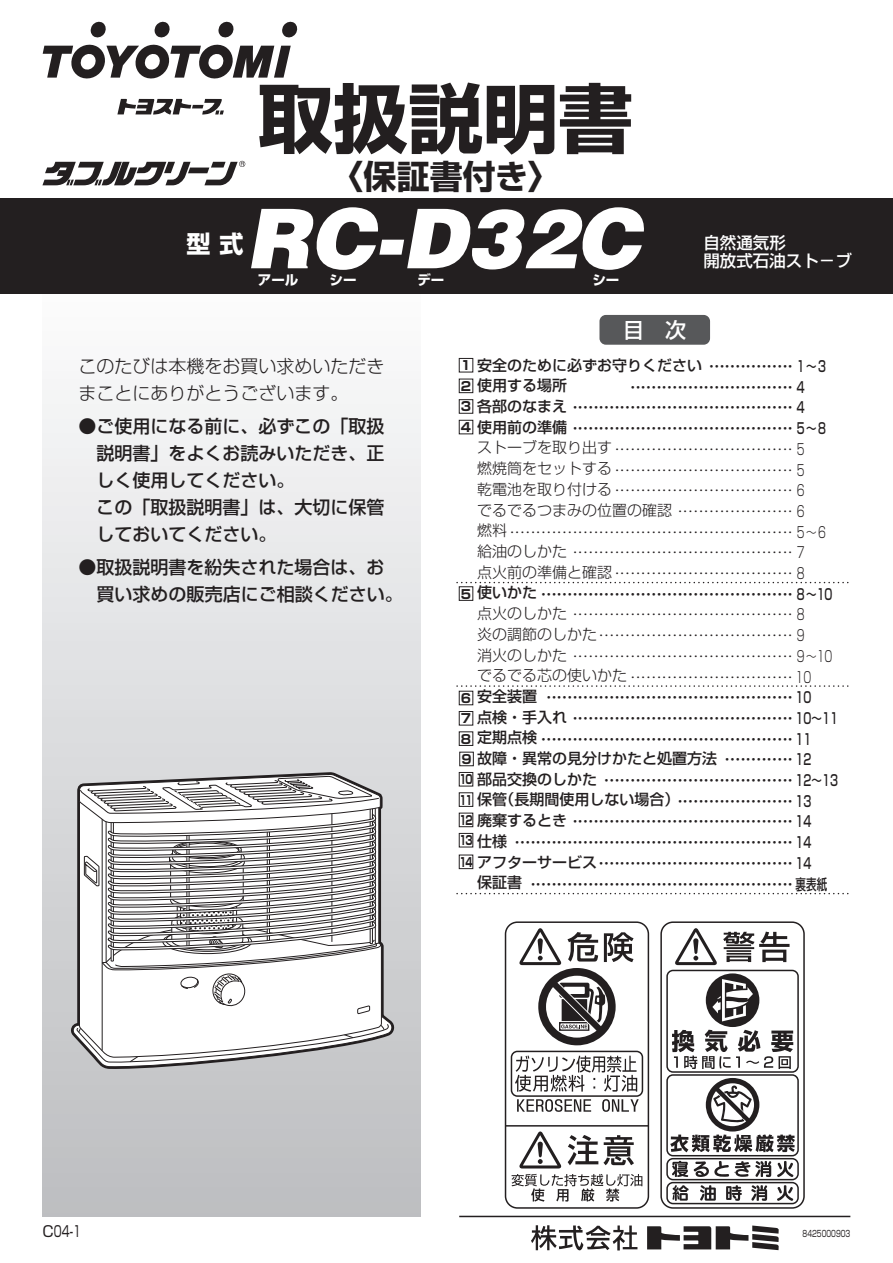
<style>
.page{position:relative;width:893px;height:1263px;background:#fff}
.page>*{position:absolute;margin:0;border:0;box-sizing:border-box;transform-origin:0 0}
.t1{font:italic 900 82.5px "Helvetica";color:#fff}
.t2{font:75px "Shin Go Pro Bold 90 pv RKSJ H";color:#231f20}
.t3{font:33px "Shin Go Pro Bold 90 pv RKSJ H";color:#231f20}
.t4{font:24px "Shin Go Pro Bold 90 pv RKSJ H";color:#fff}
.t5{font:21px "Shin Go Pro Medium 90 pv RKSJ H";color:#fff}
.t6{font:18px/27px "Shin Go Pro Medium 90 pv RKSJ H";color:#231f20}
.t7{font:18px/27px "Shin Go Pro Light 90 pv RKSJ H";color:#231f20}
.t8{font:16.5px/18px "Shin Go Pro Medium 90 pv RKSJ H";color:#fff}
.t9{font:15px/20.7px "Shin Go Pro Medium 90 pv RKSJ H";color:#231f20}
.t10{font:15px/20.7px "Shin Go Pro Light 90 pv RKSJ H";color:#231f20}
.t11{font:15px "Shin Go Pro Regular 90 pv RKSJ H";color:#231f20}
.t12{font:13.5px "Shin Go Pro Bold 90 pv RKSJ H";color:#fff}
.t13{font:12.6px/20.2px "Shin Go Pro Bold 90 pv RKSJ H";letter-spacing:-.125em;color:#231f20;text-align:justify}
.t14{font:12.6px "Shin Go Pro Bold 90 pv RKSJ H";letter-spacing:-.125em;color:#231f20;scale:.7 1}
.t15{font:9px "Shin Go Pro Regular 90 pv RKSJ H";color:#231f20;scale:.7 1}
.s1{font-family:"Shin Go Pro Light 90 pv RKSJ H"}
</style>
<div class="page">
<div style="left:42px;top:294px;width:379px;height:922px;background:linear-gradient(to bottom,#fbfbfc,#bcbdc0)"></div>
<div style="left:0;top:198px;width:893px;height:96px;background:#231f20"></div>
<svg style="left:69px;top:769px;width:329px;height:303px;background:#cecfd1"></svg>
<svg style="left:72px;top:774px;width:321px;height:294px"></svg>
<svg style="left:42px;top:161px;width:203px;height:24px"></svg>
<div style="left:599px;top:315px;width:111px;height:30px;background:#57585a;border-radius:6px"></div>
<svg style="left:457px;top:582px;width:392px;height:1px"></svg>
<svg style="left:457px;top:685px;width:392px;height:2px"></svg>
<svg style="left:457px;top:893px;width:392px;height:1px"></svg>
<hr style="left:459px;top:1216px;width:391px;height:1px;background:#231f20">
<svg style="left:515px;top:1055px;width:122px;height:37px"></svg>
<svg style="left:517px;top:1099px;width:74px;height:13px"></svg>
<svg style="left:602px;top:1099px;width:37px;height:13px"></svg>
<svg style="left:519px;top:928px;width:115px;height:117px"></svg>
<div style="left:505px;top:921px;width:144px;height:288px;border:2px solid #231f20;border-radius:12px"></div>
<hr style="left:505px;top:1125px;width:143px;height:1px;background:#231f20">
<svg style="left:568px;top:1135px;width:66px;height:30px"></svg>
<svg style="left:519px;top:1131px;width:43px;height:37px"></svg>
<svg style="left:512px;top:1174px;width:130px;height:27px"></svg>
<div style="left:511px;top:1051px;width:132px;height:46px;border:2px solid #231f20;border-radius:6px"></div>
<div style="left:660px;top:921px;width:145px;height:288px;border:2px solid #231f20;border-radius:12px"></div>
<svg style="left:675px;top:928px;width:42px;height:37px"></svg>
<svg style="left:723px;top:932px;width:66px;height:30px"></svg>
<svg style="left:672px;top:1185px;width:17px;height:16px"></svg>
<svg style="left:700px;top:1185px;width:16px;height:16px"></svg>
<svg style="left:726px;top:1185px;width:16px;height:16px"></svg>
<svg style="left:751px;top:1185px;width:17px;height:16px"></svg>
<svg style="left:777px;top:1185px;width:17px;height:16px"></svg>
<svg style="left:672px;top:1161px;width:122px;height:16px"></svg>
<div style="left:666px;top:1074px;width:133px;height:82px;border:2px solid #231f20;border-radius:6px"></div>
<div style="left:666px;top:970px;width:133px;height:103px;border:2px solid #231f20;border-radius:6px"></div>
<div style="left:666px;top:1182px;width:133px;height:22px;border:2px solid #231f20;border-radius:6px"></div>
<div style="left:666px;top:1158px;width:133px;height:22px;border:2px solid #231f20;border-radius:6px"></div>
<svg style="left:670px;top:1078px;width:125px;height:74px"></svg>
<svg style="left:672px;top:973px;width:121px;height:96px"></svg>
<div style="left:459px;top:358px;width:14px;height:14px;border:1px solid #231f20"></div>
<div style="left:459px;top:379px;width:14px;height:14px;border:1px solid #231f20"></div>
<div style="left:459px;top:399px;width:14px;height:15px;border:1px solid #231f20"></div>
<div style="left:459px;top:420px;width:14px;height:14px;border:1px solid #231f20"></div>
<div style="left:459px;top:586px;width:14px;height:15px;border:1px solid #231f20"></div>
<div style="left:459px;top:691px;width:14px;height:14px;border:1px solid #231f20"></div>
<div style="left:459px;top:711px;width:14px;height:14px;border:1px solid #231f20"></div>
<div style="left:459px;top:731px;width:14px;height:15px;border:1px solid #231f20"></div>
<div style="left:459px;top:752px;width:15px;height:14px;border:1px solid #231f20"></div>
<div style="left:459px;top:772px;width:14px;height:14px;border:1px solid #231f20"></div>
<div style="left:459px;top:792px;width:14px;height:15px;border:1px solid #231f20"></div>
<div style="left:459px;top:813px;width:14px;height:14px;border:1px solid #231f20"></div>
<div style="left:459px;top:833px;width:14px;height:14px;border:1px solid #231f20"></div>
<div style="left:459px;top:855px;width:14px;height:14px;border:1px solid #231f20"></div>
<svg style="left:43px;top:21px;width:255px;height:58px"></svg>
<svg style="left:117px;top:99px;width:107px;height:16px"></svg>
<svg style="left:647px;top:1225px;width:132px;height:25px"></svg>
<svg style="left:531px;top:1225px;width:106px;height:25px"></svg>
<h2 class="t2" style="left:258px;top:91px;width:376px">取扱説明書</h2>
<h3 class="t3" style="left:331px;top:165px;width:231px">〈保証書付き〉</h3>
<h1 class="t1" style="left:246px;top:209px;width:396px">RC-D32C</h1>
<p class="t12" style="left:258px;top:275px;width:42px">アール</p>
<p class="t12" style="left:329px;top:275px;width:28px">シー</p>
<p class="t12" style="left:417px;top:275px;width:28px">デー</p>
<p class="t12" style="left:592px;top:275px;width:28px">シー</p>
<h3 class="t5" style="left:623px;top:322px;width:64px">目　次</h3>
<p class="t9" style="left:477px;top:359px;width:352px;line-height:19.4px">安全のために必ずお守りください････････････････１～３使用する場所</p>
<p class="t9" style="left:477px;top:399px;width:352px">各部のなまえ･･････････････････････････････････････････４<br>使用前の準備･･････････････････････････････････････････５～８</p>
<p class="t10" style="left:477px;top:441px;width:352px">ストーブを取り出す･･････････････････････････････････５<br>燃焼筒をセットする･･････････････････････････････････５<br>乾電池を取り付ける･･････････････････････････････････６<br>でるでるつまみの位置の確認･･････････････････････６<br>燃料･･････････････････････････････････････････････････････５～６給油のしかた･･････････････････････････････････････････７<br>点火前の準備と確認･･････････････････････････････････８</p>
<p class="t9" style="left:477px;top:586px;width:357px">使いかた････････････････････････････････････････････････８～10</p>
<p class="t10" style="left:477px;top:606px;width:357px">点火のしかた･･････････････････････････････････････････ ８<br>炎の調節のしかた･････････････････････････････････････９<br>消火のしかた･･････････････････････････････････････････９～10でるでる芯の使いかた･･･････････････････････････････ 10</p>
<p class="t9" style="left:477px;top:688px;width:362px">安全装置<br>点検・手入れ･･････････････････････････････････････････ 10～11定期点検････････････････････････････････････････････････ 11<br>故障・異常の見分けかたと処置方法･････････････ 12</p>
<p class="t9" style="left:477px;top:773px;width:362px;line-height:19.4px">部品交換のしかた････････････････････････････････････ 12～13保管（長期間使用しない場合）</p>
<p class="t9" style="left:477px;top:814px;width:336px;line-height:20.2px;text-align:justify">廃棄するとき･･････････････････････････････････････････ 14仕様･････････････････････････････････････････････････････ 14アフターサービス･････････････････････････････････････ 14保証書</p>
<h3 class="t4" style="left:186px;top:235px;width:59px">型式</h3>
<p class="t8" style="left:703px;top:236px;width:150px">自然通気形<br>開放式石油スト－ブ</p>
<p class="t7" style="left:79px;top:355px;width:307px">このたびは本機をお買い求めいただきまことにありがとうございます。</p>
<p class="t6" style="left:79px;top:415px;width:307px">●ご使用になる前に、必ずこの「取扱</p>
<p class="t6" style="left:97px;top:442px;width:289px">説明書」をよくお読みいただき、正</p>
<p class="t6" style="left:97px;top:469px;width:199px">しく使用してください。</p>
<p class="t6" style="left:79px;top:496px;width:307px">　この「取扱説明書」は、大切に保管</p>
<p class="t6" style="left:97px;top:523px;width:181px">しておいてください。</p>
<p class="t6" style="left:97px;top:556px;width:308px;text-indent:-18px"><span class="s1">●</span>取扱説明書を紛失された場合は、お買い求めの販売店にご相談ください。</p>
<p class="t13" style="left:461px;top:357px;width:12px">1<br>2<br>3<br>4</p>
<p class="t9" style="left:629px;top:379px;width:178px">･･･････････････････････････････４</p>
<p class="t13" style="left:461px;top:585px;width:12px">5</p>
<p class="t9" style="left:545px;top:689px;width:268px">･･･････････････････････････････････････････････ 10</p>
<p class="t13" style="left:459px;top:690px;width:15px">6<br>7<br>8<br>9<br>10<br>11<br>12<br>13</p>
<p class="t14" style="left:459px;top:857px;width:20px">14</p>
<p class="t9" style="left:676px;top:793px;width:137px">･･････････････････････ 13</p>
<p class="t9" style="left:529px;top:875px;width:299px">･･････････････････････････････････････････････････裏表紙</p>
<p class="t11" style="left:42px;top:1225px;width:40px">C04-1</p>
<p class="t15" style="left:802px;top:1230px;width:70px">8425000903</p>
</div>
